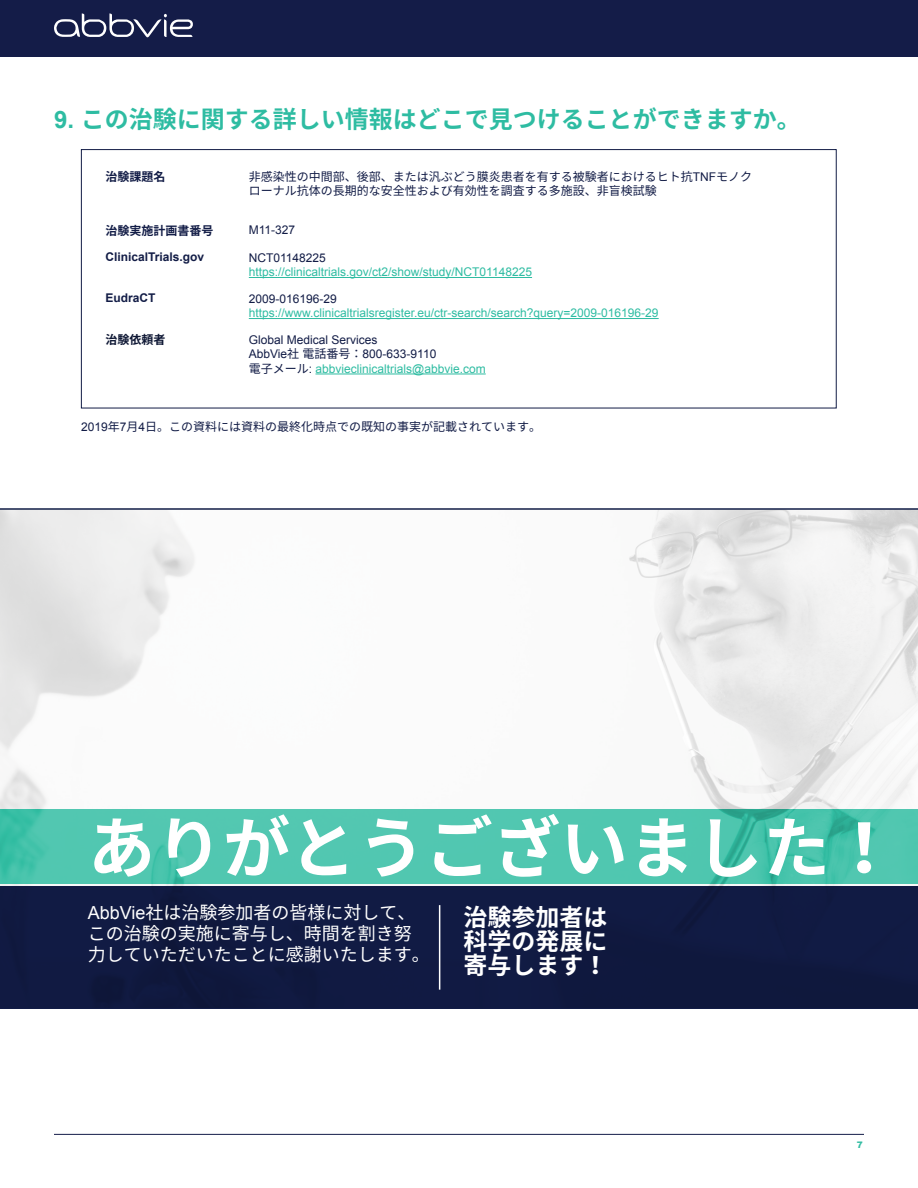
<style>
.page{position:relative;width:918px;height:1188px;background:#fff}
.page>*{position:absolute;margin:0;border:0;box-sizing:border-box;transform-origin:0 0}
.t1{font:700 67.5px "Noto Sans CJ Kjp";color:#fff}
.t2{font:700 24px "Noto Sans CJ Kjp";color:#2ebca2}
.t3{font:700 24px/24px "Noto Sans CJ Kjp";color:#fff;text-align:justify}
.t4{font:18px/21px "Noto Sans CJ Kjp";color:#fff}
.t5{font:12px "Arial";color:#2ebca2}
.t6{font:12px/14.4px "Noto Sans CJ Kjp";color:#121c46}
.t7{font:12px/14.4px "Arial";color:#121c46}
.t8{font:700 12px "Arial";color:#121c46}
.t9{font:700 12px "Noto Sans CJ Kjp";color:#121c46}
.t10{font:700 12px "Noto Sans CJ Kjp";color:#0d1633}
.t11{font:900 9px "Arial";color:#33bda3}
.s1{font-family:"Arial"}
.s2{font-family:"Noto Sans CJ Kjp"}
.s3{color:#2ebca2}
</style>
<div class="page">
<div style="left:0;top:0;width:918px;height:56px;background:#141c48"></div>
<svg style="left:54px;top:13px;width:139px;height:24px"></svg>
<hr style="left:54px;top:1134px;width:810px;height:1px;background:#141c48">
<hr style="left:249px;top:277px;width:283px;height:1px;background:#2ebca2">
<hr style="left:249px;top:318px;width:410px;height:1px;background:#2ebca2">
<hr style="left:315px;top:374px;width:171px;height:1px;background:#2ebca2">
<div style="left:81px;top:149px;width:756px;height:259px;border:1px solid #121c46"></div>
<img style="left:0;top:510px;width:918px;height:376px">
<div style="left:0;top:886px;width:918px;height:123px;background:#121c46"></div>
<hr style="left:439px;top:905px;width:1px;height:85px;background:#fff">
<svg style="left:0;top:809px;width:918px;height:75px;background:#4dc5ae"></svg>
<hr style="left:0;top:508px;width:918px;height:2px;background:#121e47">
<h2 class="t2" style="left:54px;top:106px;width:748px"><span class="s1">9.</span> この治験に関する詳しい情報はどこで見つけることができますか。</h2>
<p class="t9" style="left:105px;top:170px;width:61px">治験課題名</p>
<p class="t6" style="left:249px;top:169px;width:505px">非感染性の中間部、後部、または汎ぶどう膜炎患者を有する被験者におけるヒト抗<span class="s1">TNF</span>モノクローナル抗体の長期的な安全性および有効性を調査する多施設、非盲検試験</p>
<p class="t9" style="left:105px;top:224px;width:110px">治験実施計画書番号</p>
<p class="t7" style="left:249px;top:223px;width:48px">M11-327</p>
<p class="t8" style="left:105px;top:249px;width:100px">ClinicalTrials.gov</p>
<p class="t7" style="left:249px;top:251px;width:79px">NCT01148225</p>
<p class="t5" style="left:249px;top:264px;width:285px">https://clinicaltrials.gov/ct2/show/study/NCT01148225</p>
<p class="t8" style="left:105px;top:290px;width:52px">EudraCT</p>
<p class="t7" style="left:249px;top:292px;width:90px">2009-016196-29</p>
<p class="t5" style="left:249px;top:305px;width:411px">https://www.clinicaltrialsregister.eu/ctr-search/search?query=2009-016196-29</p>
<p class="t10" style="left:105px;top:333px;width:61px">治験依頼者</p>
<p class="t7" style="left:249px;top:333px;width:238px">Global Medical Services<br>AbbVie<span class="s2">社電話番号：</span>800-633-9110<br><span class="s2">電子メール</span>: <span class="s3">abbvieclinicaltrials@abbvie.com</span></p>
<p class="t6" style="left:81px;top:420px;width:462px"><span class="s1">2019</span>年<span class="s1">7</span>月<span class="s1">4</span>日。この資料には資料の最終化時点での既知の事実が記載されています。</p>
<h1 class="t1" style="left:88px;top:810px;width:812px">ありがとうございました！</h1>
<h3 class="t4" style="left:88px;top:902px;width:343px"><span class="s1">AbbVie</span>社は治験参加者の皆様に対して、この治験の実施に寄与し、時間を割き努力していただいたことに感謝いたします。</h3>
<h2 class="t3" style="left:464px;top:905px;width:145px">治験参加者は科学の発展に寄与します！</h2>
<p class="t11" style="left:857px;top:1139px;width:8px">7</p>
</div>
